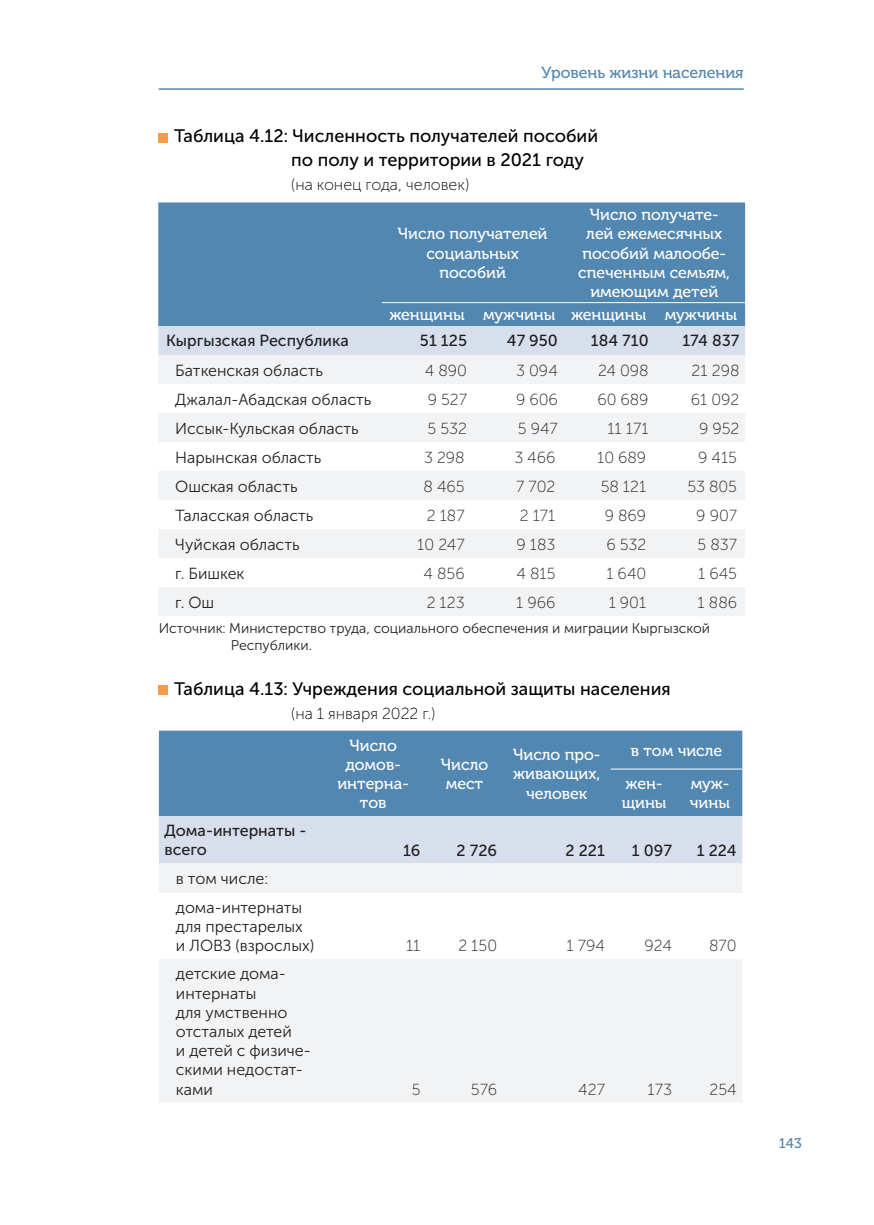
<style>
.page{position:relative;width:874px;height:1225px;background:#fff}
.page>*{position:absolute;margin:0;border:0;box-sizing:border-box;transform-origin:0 0}
.t1{font:18px "Museo Sans Cyrl 500";color:#010104}
.t2{font:16px/19.2px "Museo Sans Cyrl 300";color:#231f20}
.t3{font:16px/19.2px "Museo Cyrl 500";color:#fff;text-align:center}
.t4{font:16px "Museo Sans Cyrl 100";color:#231f20}
.t5{font:16px/19.2px "Museo Sans Cyrl 500";color:#231f20}
.t6{font:16px "Museo Sans Cyrl 100";color:#010104}
.t7{font:16px "Museo Cyrl 500";color:#5287b2}
.t8{font:14px "Museo Sans Cyrl 300";color:#231f20}
.t9{font:14px "Museo Cyrl 500";color:#5287b2}
</style>
<div class="page">
<hr style="left:159px;top:88px;width:584px;height:2px;background:#5287b2">
<div style="left:158px;top:133px;width:9px;height:9px;background:#f89c4b"></div>
<div style="left:158px;top:685px;width:9px;height:9px;background:#f89c4b"></div>
<div style="left:158px;top:202px;width:586px;height:124px;background:#5287b2"></div>
<div style="left:158px;top:326px;width:586px;height:29px;background:#d6dfeb"></div>
<svg style="left:159px;top:355px;width:585px;height:261px;fill:#f2f3f4"></svg>
<hr style="left:381px;top:302px;width:91px;height:1px;background:#fff">
<hr style="left:472px;top:302px;width:91px;height:1px;background:#fff">
<hr style="left:563px;top:302px;width:91px;height:1px;background:#fff">
<hr style="left:654px;top:302px;width:90px;height:1px;background:#fff">
<div style="left:159px;top:730px;width:583px;height:86px;background:#5287b2"></div>
<div style="left:159px;top:816px;width:583px;height:47px;background:#d6dfeb"></div>
<svg style="left:159px;top:863px;width:583px;height:239px;fill:#f2f3f4"></svg>
<hr style="left:610px;top:768px;width:67px;height:1px;background:#fff">
<hr style="left:677px;top:768px;width:65px;height:1px;background:#fff">
<p class="t7" style="left:541px;top:64px;width:203px">Уровень жизни населения</p>
<p class="t1" style="left:174px;top:126px;width:425px">Таблица 4.12: Численность получателей пособий</p>
<p class="t1" style="left:291px;top:150px;width:294px">по полу и территории в 2021 году</p>
<p class="t6" style="left:291px;top:176px;width:179px">(на конец года, человек)</p>
<p class="t3" style="left:397px;top:224px;width:151px">Число получателей социальных</p>
<p class="t3" style="left:439px;top:263px;width:68px">пособий</p>
<p class="t3" style="left:578px;top:205px;width:153px">Число получате&shy;лей ежемесячных пособий малообе&shy;спеченным семьям, имеющим детей</p>
<p class="t3" style="left:389px;top:305px;width:77px">женщины</p>
<p class="t3" style="left:483px;top:305px;width:74px">мужчины</p>
<p class="t3" style="left:570px;top:305px;width:77px">женщины</p>
<p class="t3" style="left:664px;top:305px;width:74px">мужчины</p>
<p class="t5" style="left:166px;top:331px;width:184px">Кыргызская Республика</p>
<p class="t5" style="left:420px;top:331px;width:48px">51 125</p>
<p class="t5" style="left:506px;top:331px;width:52px">47 950</p>
<p class="t5" style="left:590px;top:331px;width:59px">184 710</p>
<p class="t5" style="left:682px;top:331px;width:58px">174 837</p>
<p class="t2" style="left:175px;top:360px;width:149px">Баткенская область</p>
<p class="t4" style="left:424px;top:361px;width:44px">4 890</p>
<p class="t4" style="left:516px;top:361px;width:43px">3 094</p>
<p class="t4" style="left:597px;top:361px;width:52px">24 098</p>
<p class="t4" style="left:691px;top:361px;width:49px">21 298</p>
<p class="t2" style="left:175px;top:389px;width:197px">Джалал-Абадская область</p>
<p class="t4" style="left:427px;top:390px;width:41px">9 527</p>
<p class="t4" style="left:515px;top:390px;width:43px">9 606</p>
<p class="t4" style="left:597px;top:390px;width:53px">60 689</p>
<p class="t4" style="left:690px;top:390px;width:50px">61 092</p>
<p class="t2" style="left:175px;top:418px;width:185px">Иссык-Кульская область</p>
<p class="t4" style="left:427px;top:419px;width:41px">5 532</p>
<p class="t4" style="left:517px;top:419px;width:41px">5 947</p>
<p class="t4" style="left:607px;top:419px;width:43px">11 171</p>
<p class="t4" style="left:698px;top:419px;width:42px">9 952</p>
<p class="t2" style="left:175px;top:447px;width:148px">Нарынская область</p>
<p class="t4" style="left:424px;top:448px;width:42px">3 298</p>
<p class="t4" style="left:514px;top:448px;width:43px">3 466</p>
<p class="t4" style="left:597px;top:448px;width:51px">10 689</p>
<p class="t4" style="left:697px;top:448px;width:40px">9 415</p>
<p class="t2" style="left:175px;top:476px;width:124px">Ошская область</p>
<p class="t4" style="left:423px;top:477px;width:43px">8 465</p>
<p class="t4" style="left:516px;top:477px;width:41px">7 702</p>
<p class="t4" style="left:600px;top:477px;width:47px">58 121</p>
<p class="t4" style="left:687px;top:477px;width:51px">53 805</p>
<p class="t2" style="left:175px;top:505px;width:140px">Таласская область</p>
<p class="t4" style="left:426px;top:506px;width:39px">2 187</p>
<p class="t4" style="left:519px;top:506px;width:37px">2 171</p>
<p class="t4" style="left:604px;top:506px;width:43px">9 869</p>
<p class="t4" style="left:696px;top:506px;width:42px">9 907</p>
<p class="t2" style="left:175px;top:534px;width:126px">Чуйская область</p>
<p class="t4" style="left:417px;top:535px;width:49px">10 247</p>
<p class="t4" style="left:516px;top:535px;width:40px">9 183</p>
<p class="t4" style="left:606px;top:535px;width:41px">6 532</p>
<p class="t4" style="left:697px;top:535px;width:41px">5 837</p>
<p class="t2" style="left:175px;top:563px;width:71px">г. Бишкек</p>
<p class="t4" style="left:423px;top:564px;width:43px">4 856</p>
<p class="t4" style="left:516px;top:564px;width:40px">4 815</p>
<p class="t4" style="left:606px;top:564px;width:41px">1 640</p>
<p class="t4" style="left:697px;top:564px;width:40px">1 645</p>
<p class="t2" style="left:175px;top:592px;width:40px">г. Ош</p>
<p class="t4" style="left:426px;top:593px;width:39px">2 123</p>
<p class="t4" style="left:516px;top:593px;width:41px">1 966</p>
<p class="t4" style="left:608px;top:593px;width:39px">1 901</p>
<p class="t4" style="left:697px;top:593px;width:41px">1 886</p>
<p class="t8" style="left:159px;top:621px;width:552px">Источник: Министерство труда, социального обеспечения и миграции Кыргызской</p>
<p class="t8" style="left:231px;top:637px;width:82px">Республики.</p>
<p class="t1" style="left:174px;top:678px;width:498px">Таблица 4.13: Учреждения социальной защиты населения</p>
<p class="t6" style="left:291px;top:704px;width:146px">(на 1 января 2022 г.)</p>
<p class="t5" style="left:164px;top:821px;width:143px">Дома-интернаты - всего</p>
<p class="t2" style="left:176px;top:868px;width:93px">в том числе:</p>
<p class="t2" style="left:176px;top:898px;width:140px">дома-интернаты для престарелых и ЛОВЗ (взрослых)</p>
<p class="t2" style="left:176px;top:964px;width:111px">детские дома-</p>
<p class="t2" style="left:176px;top:983px;width:82px">интернаты</p>
<p class="t2" style="left:176px;top:1002px;width:117px">для умственно отсталых детей</p>
<p class="t2" style="left:176px;top:1041px;width:136px">и детей с физиче&shy;скими недостат&shy;ками</p>
<p class="t3" style="left:337px;top:736px;width:73px">Число домов&shy;интерна&shy;тов</p>
<p class="t3" style="left:440px;top:755px;width:49px">Число</p>
<p class="t3" style="left:445px;top:774px;width:39px">мест</p>
<p class="t3" style="left:512px;top:745px;width:89px">Число про&shy;живающих, человек</p>
<p class="t3" style="left:630px;top:741px;width:93px">в том числе</p>
<p class="t3" style="left:621px;top:774px;width:46px;text-align:left">жен&shy;щины</p>
<p class="t3" style="left:689px;top:774px;width:42px;text-align:left">муж&shy;чины</p>
<p class="t5" style="left:403px;top:840px;width:19px">16</p>
<p class="t5" style="left:456px;top:840px;width:42px">2 726</p>
<p class="t5" style="left:565px;top:840px;width:41px">2 221</p>
<p class="t5" style="left:631px;top:840px;width:41px">1 097</p>
<p class="t5" style="left:696px;top:840px;width:41px">1 224</p>
<p class="t4" style="left:406px;top:937px;width:16px">11</p>
<p class="t4" style="left:458px;top:937px;width:40px">2 150</p>
<p class="t4" style="left:566px;top:937px;width:40px">1 794</p>
<p class="t4" style="left:644px;top:937px;width:29px">924</p>
<p class="t4" style="left:708px;top:937px;width:29px">870</p>
<p class="t4" style="left:411px;top:1080px;width:10px">5</p>
<p class="t4" style="left:470px;top:1080px;width:28px">576</p>
<p class="t4" style="left:578px;top:1080px;width:28px">427</p>
<p class="t4" style="left:647px;top:1080px;width:26px">173</p>
<p class="t4" style="left:709px;top:1080px;width:29px">254</p>
<p class="t9" style="left:778px;top:1135px;width:24px">143</p>
</div>
